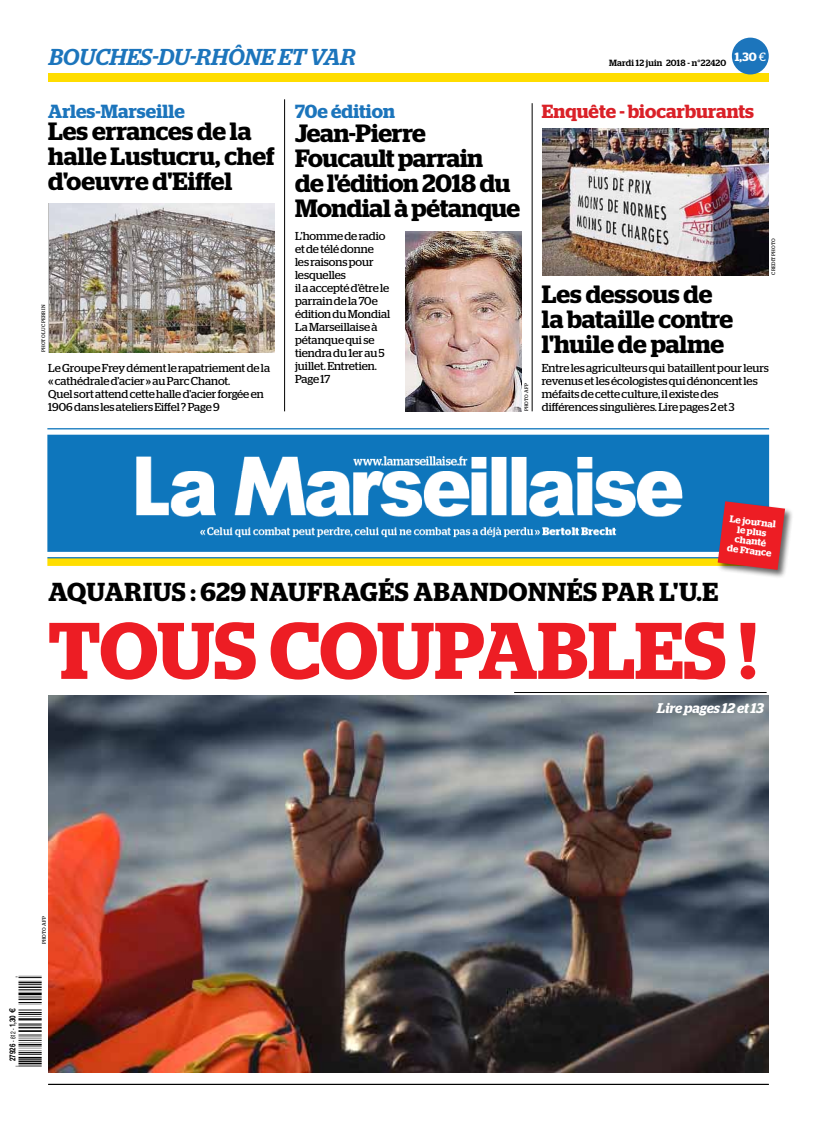
<style>
.page{position:relative;width:817px;height:1134px;background:#fff}
.page>*{position:absolute;margin:0;border:0;box-sizing:border-box;transform-origin:0 0}
.t1{font:600 80px "Stag";letter-spacing:-.01em;color:#ed1d24}
.t2{font:600 26px "Stag";letter-spacing:.025em;color:#000}
.t3{font:600 25px/25px "Stag";letter-spacing:-.005em;color:#000}
.t4{font:23.1px "Press Bar 4";color:#000}
.t5{font:italic 500 23px "Stag";letter-spacing:.01em;color:#1c75bc}
.t6{font:600 19px "Stag";letter-spacing:.01em;color:#1c75bc}
.t7{font:600 19px "Stag";letter-spacing:.01em;color:#da2128}
.t8{font:italic 600 14px "Stag";letter-spacing:-.005em;color:#fff}
.t9{font:11.5px/13px "Stag";color:#000}
.t10{font:600 9.7px/9.7px "Stag";color:#fff;text-align:center}
.t11{font:500 9px "Stag";letter-spacing:.02em;color:#000}
.t12{font:700 8.3px "Helvetica";color:#000;scale:.75 1}
.t13{font:5px "Stag";letter-spacing:.02em;color:#000}
.s1{font-weight:400;font-size:6.9px}
.s2{font-family:"Euro"}
</style>
<div class="page">
<hr style="left:48px;top:1084px;width:720px;height:1px;background:#000">
<img style="left:47px;top:428px;width:723px;height:138px">
<div style="left:48px;top:73px;width:720px;height:9px;background:#fd0"></div>
<div style="left:731px;top:38px;width:37px;height:36px;background:#1c75bc;border-radius:50%"></div>
<img style="left:49px;top:203px;width:225px;height:150px">
<img style="left:48px;top:696px;width:720px;height:376px">
<img style="left:405px;top:231px;width:117px;height:180px">
<hr style="left:284px;top:99px;width:1px;height:312px;background:#000">
<hr style="left:531px;top:103px;width:1px;height:308px;background:#000">
<div style="left:716px;top:500px;width:77px;height:79px;background:#000;opacity:.6"></div>
<svg style="left:717px;top:501px;width:67px;height:69px;background:#d2343e"></svg>
<img style="left:542px;top:129px;width:226px;height:147px">
<hr style="left:514px;top:692px;width:252px;height:1px;background:#000">
<h3 class="t5" style="left:49px;top:43px;width:308px">BOUCHES-DU-RHÔNE ET VAR</h3>
<p class="t11" style="left:609px;top:57px;width:158px">Mardi 12 juin 2018 - n°22420 <sup>1,30</sup> <sup>€</sup></p>
<h3 class="t6" style="left:48px;top:100px;width:138px">Arles-Marseille</h3>
<h3 class="t6" style="left:295px;top:100px;width:101px">70e édition</h3>
<h3 class="t7" style="left:541px;top:100px;width:213px">Enquête - biocarburants</h3>
<h3 class="t3" style="left:48px;top:119px;width:228px">Les errances de la halle Lustucru, chef d'oeuvre d'Eiffel</h3>
<h3 class="t3" style="left:295px;top:120px;width:227px">Jean-Pierre<br>Foucault parrain<br>de l'édition 2018 du<br>Mondial à pétanque</h3>
<p class="t9" style="left:295px;top:229px;width:97px">L’homme de radio et de télé donne les raisons pour lesquelles<br>il a accepté d’être le parrain de la 70e édition du Mondial<br>La Marseillaise à pétanque qui se tiendra du 1er au 5 juillet. Entretien.<br>Page 17</p>
<p class="t13" style="left:770px;top:275px;width:38px;rotate:-90deg">credit photo</p>
<h3 class="t3" style="left:541px;top:281px;width:193px">Les dessous de la bataille contre l'huile de palme</h3>
<p class="t13" style="left:40px;top:352px;width:49px;rotate:-90deg">photo luc perrin</p>
<p class="t9" style="left:48px;top:361px;width:223px">Le Groupe Frey dément le rapatriement de la «cathédrale d’acier» au Parc Chanot.<br>Quel sort attend cette halle d'acier forgée en 1906 dans les ateliers Eiffel ? Page 9</p>
<p class="t9" style="left:541px;top:361px;width:228px">Entre les agriculteurs qui bataillent pour leurs revenus et les écologistes qui dénoncent les méfaits de cette culture, il existe des différences singulières. Lire pages 2 et 3</p>
<p class="t13" style="left:523px;top:411px;width:29px;rotate:-90deg">photo afp</p>
<h2 class="t2" style="left:48px;top:577px;width:240px">Aquarius : 629 nauf</h2>
<h2 class="t2" style="left:323px;top:577px;width:110px">ragés aba</h2>
<h2 class="t2" style="left:470px;top:577px;width:248px">ndonnés par l'u.e</h2>
<p class="t10" style="left:730px;top:514px;width:48px;rotate:7deg">Le journal le plus chanté<br>de France</p>
<h1 class="t1" style="left:48px;top:604px;width:710px">TOUS COUPABLES !</h1>
<p class="t13" style="left:41px;top:944px;width:29px;rotate:-90deg">photo afp</p>
<h3 class="t4" style="left:20px;top:1067px;width:93px;rotate:-90deg">&lt;:HIMRTC=[UVXUW:?a@g@l@m@a&gt;</h3>
<p class="t12" style="left:8px;top:1061px;width:71px;rotate:-90deg">27926 <span class="s1">- 612 -</span> 1,30 <span class="s2">E</span></p>
<p class="t8" style="left:657px;top:699px;width:108px">Lire pages 12 et 13</p>
</div>
